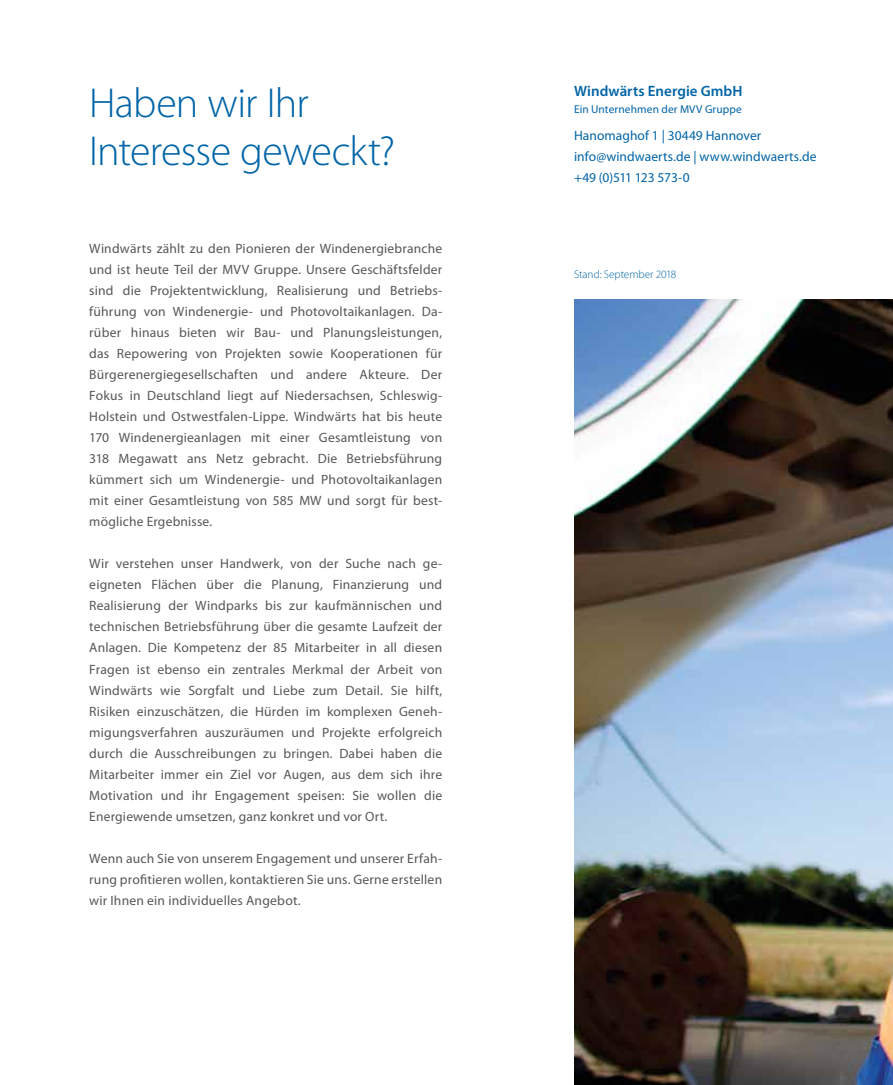
<style>
.page{position:relative;width:893px;height:1085px;background:#fff}
.page>*{position:absolute;margin:0;border:0;box-sizing:border-box;transform-origin:0 0}
.t1{font:300 42px/48px "Myriad Pro";letter-spacing:-.02em;color:#0064a7}
.t2{font:600 15px "Myriad Pro";letter-spacing:.005em;color:#0064a7}
.t3{font:13.5px/21px "Myriad Pro";letter-spacing:.015em;color:#575756;text-align:justify}
.t4{font:13.5px/21px "Myriad Pro";letter-spacing:.005em;color:#0064a7}
.t5{font:11.4px "Myriad Pro";letter-spacing:.01em;color:#0064a7}
.t6{font:300 11.25px "Myriad Pro";letter-spacing:-.005em;color:#0064a7}
</style>
<div class="page">
<img style="left:574px;top:299px;width:319px;height:785px">
<h1 class="t1" style="left:89px;top:79px;width:307px">Haben wir Ihr<br>Interesse geweckt?</h1>
<p class="t2" style="left:574px;top:83px;width:170px">Windwärts Energie GmbH</p>
<p class="t5" style="left:574px;top:103px;width:169px">Ein Unternehmen der MVV Gruppe</p>
<p class="t4" style="left:574px;top:125px;width:244px">Hanomaghof 1 | 30449 Hannover info@windwaerts.de | www.windwaerts.de +49 (0)511 123 573-0</p>
<p class="t3" style="left:89px;top:238px;width:354px">Windwärts zählt zu den Pionieren der Windenergiebranche und ist heute Teil der MVV Gruppe. Unsere Geschäftsfelder sind die Projektentwicklung, Realisierung und Betriebs&shy;führung von Windenergie- und Photovoltaikanlagen. Da&shy;rüber hinaus bieten wir Bau- und Planungsleistungen, das Repowering von Projekten sowie Kooperationen für Bürgerenergiegesellschaften und andere Akteure. Der Fokus in Deutschland liegt auf Niedersachsen, Schleswig-Holstein und Ostwestfalen-Lippe. Windwärts hat bis heute 170 Windenergieanlagen mit einer Gesamtleistung von 318 Megawatt ans Netz gebracht. Die Betriebsführung kümmert sich um Windenergie- und Photovoltaikanlagen mit einer Gesamtleistung von 585 MW und sorgt für best&shy;mögliche Ergebnisse.</p>
<p class="t3" style="left:89px;top:553px;width:354px">Wir verstehen unser Handwerk, von der Suche nach ge&shy;eigneten Flächen über die Planung, Finanzierung und Realisierung der Windparks bis zur kaufmännischen und technischen Betriebsführung über die gesamte Laufzeit der Anlagen. Die Kompetenz der 85 Mitarbeiter in all diesen Fragen ist ebenso ein zentrales Merkmal der Arbeit von Windwärts wie Sorgfalt und Liebe zum Detail. Sie hilft, Risiken einzuschätzen, die Hürden im komplexen Geneh&shy;migungsverfahren auszuräumen und Projekte erfolgreich durch die Ausschreibungen zu bringen. Dabei haben die Mitarbeiter immer ein Ziel vor Augen, aus dem sich ihre Motivation und ihr Engagement speisen: Sie wollen die Energiewende umsetzen, ganz konkret und vor Ort.</p>
<p class="t3" style="left:89px;top:847px;width:354px">Wenn auch Sie von unserem Engagement und unserer Erfah&shy;rung profitieren wollen, kontaktieren Sie uns. Gerne erstellen wir Ihnen ein individuelles Angebot.</p>
<p class="t6" style="left:574px;top:268px;width:104px">Stand: September 2018</p>
</div>
